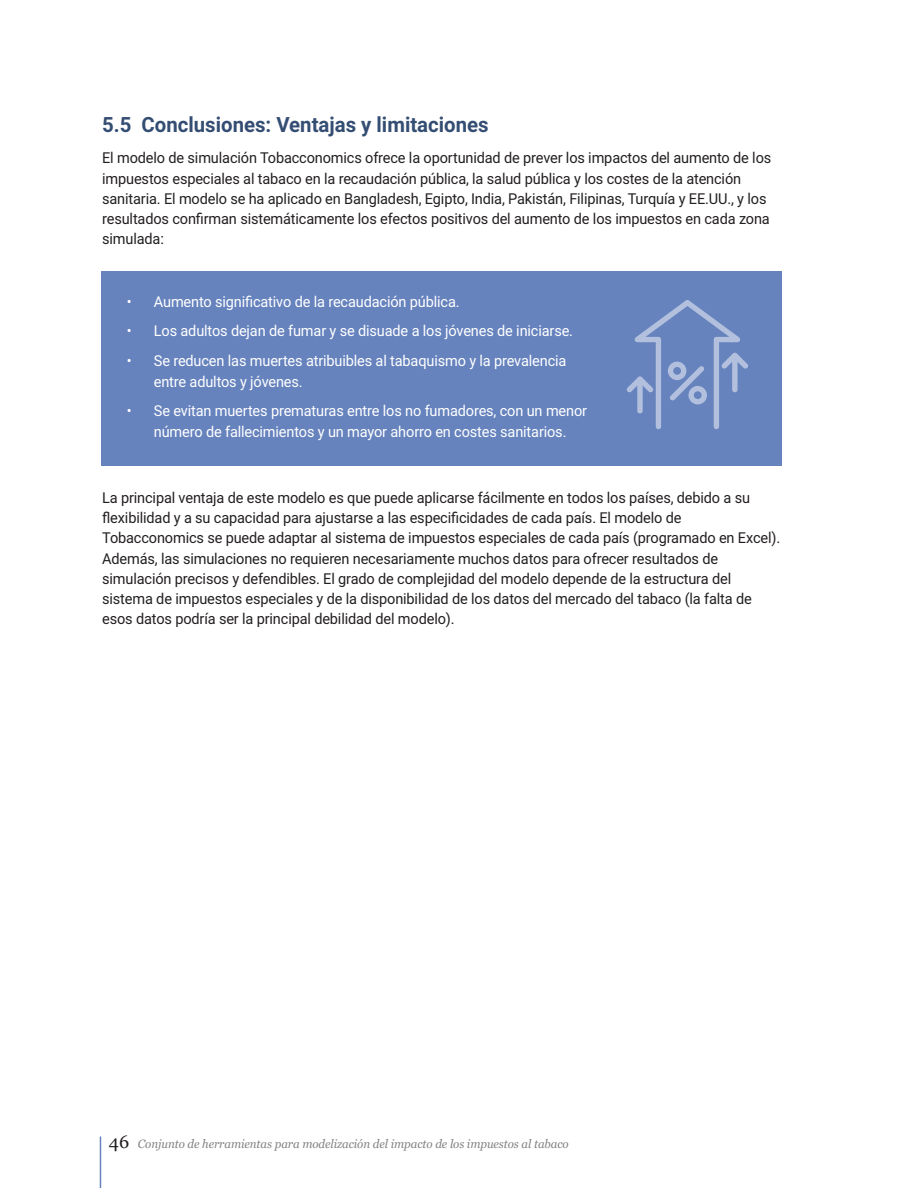
<style>
.page{position:relative;width:918px;height:1188px;background:#fff}
.page>*{position:absolute;margin:0;border:0;box-sizing:border-box;transform-origin:0 0}
.t1{font:700 21px "Roboto";color:#344d73}
.t2{font:15px/20.2px "Roboto";letter-spacing:-.01em;color:#231f20}
.t3{font:15px/21px "Roboto";letter-spacing:-.01em;color:#fff}
.t4{font:italic 12px "Georgia";letter-spacing:-.005em;color:#808285;scale:.96 1}
.s1{font-style:normal;font-size:18px;color:#231f20}
</style>
<div class="page">
<hr style="left:100px;top:1136px;width:1px;height:52px;background:#6683be">
<div style="left:102px;top:271px;width:680px;height:195px;background:#6683be"></div>
<svg style="left:627px;top:300px;width:121px;height:129px"></svg>
<h1 class="t1" style="left:102px;top:113px;width:388px">5.5 Conclusiones: Ventajas y limitaciones</h1>
<p class="t2" style="left:102px;top:148px;width:671px">El modelo de simulación Tobacconomics ofrece la oportunidad de prever los impactos del aumento de los impuestos especiales al tabaco en la recaudación pública, la salud pública y los costes de la atención sanitaria. El modelo se ha aplicado en Bangladesh, Egipto, India, Pakistán, Filipinas, Turquía y EE.UU., y los resultados confirman sistemáticamente los efectos positivos del aumento de los impuestos en cada zona simulada:</p>
<p class="t3" style="left:127px;top:291px;width:334px">• Aumento significativo de la recaudación pública.</p>
<p class="t3" style="left:127px;top:321px;width:448px">• Los adultos dejan de fumar y se disuade a los jóvenes de iniciarse.</p>
<p class="t3" style="left:154px;top:350px;width:414px;text-indent:-27px">• Se reducen las muertes atribuibles al tabaquismo y la prevalencia entre adultos y jóvenes.</p>
<p class="t3" style="left:127px;top:401px;width:462px;text-align:center">• Se evitan muertes prematuras entre los no fumadores, con un menor número de fallecimientos y un mayor ahorro en costes sanitarios.</p>
<p class="t2" style="left:102px;top:487px;width:679px">La principal ventaja de este modelo es que puede aplicarse fácilmente en todos los países, debido a su flexibilidad y a su capacidad para ajustarse a las especificidades de cada país. El modelo de Tobacconomics se puede adaptar al sistema de impuestos especiales de cada país (programado en Excel).<br>Además, las simulaciones no requieren necesariamente muchos datos para ofrecer resultados de simulación precisos y defendibles. El grado de complejidad del modelo depende de la estructura del sistema de impuestos especiales y de la disponibilidad de los datos del mercado del tabaco (la falta de esos datos podría ser la principal debilidad del modelo).</p>
<p class="t4" style="left:109px;top:1137px;width:480px"><span class="s1">46</span> Conjunto de herramientas para modelización del impacto de los impuestos al tabaco</p>
</div>
